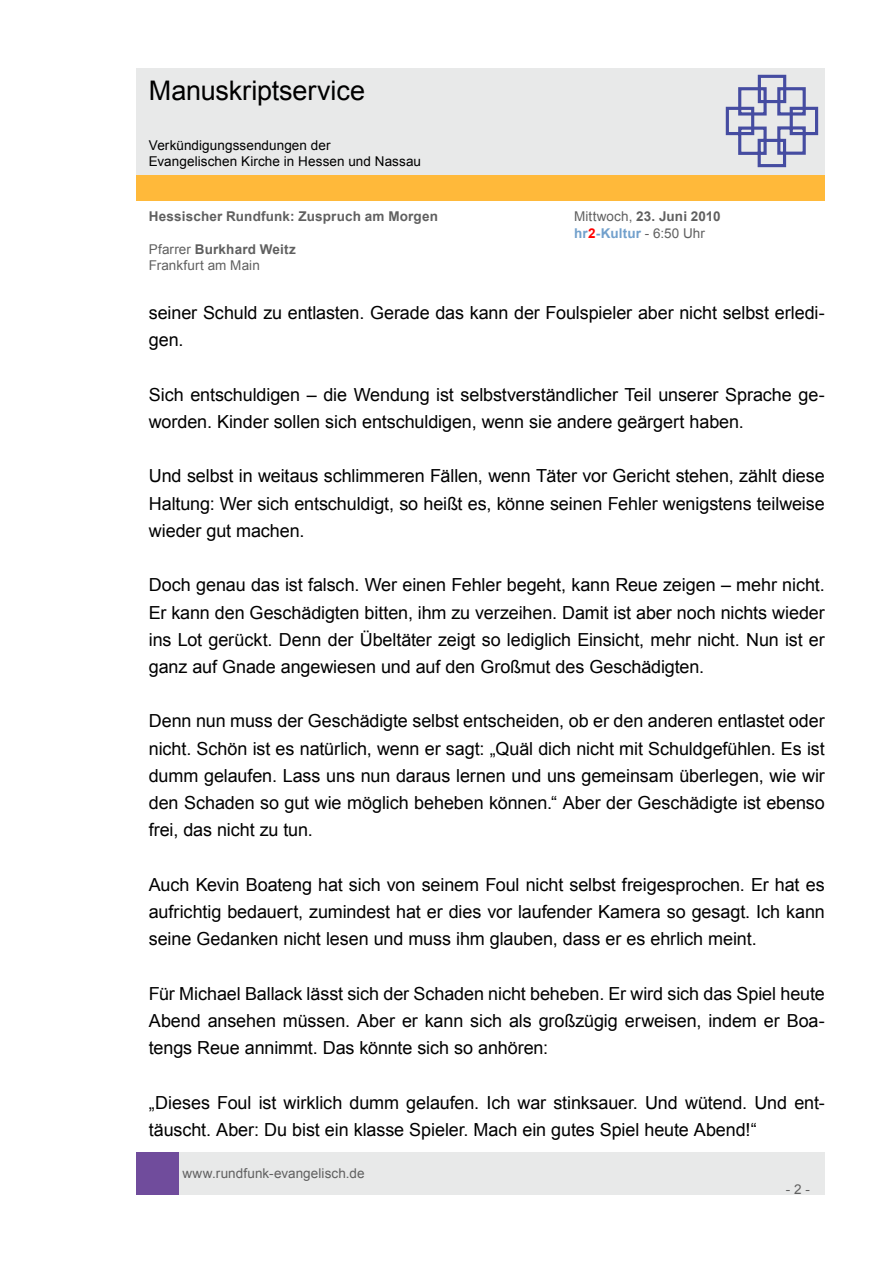
<style>
.page{position:relative;width:893px;height:1263px;background:#fff}
.page>*{position:absolute;margin:0;border:0;box-sizing:border-box;transform-origin:0 0}
.t1{font:27px "Arial";letter-spacing:-.005em;color:#000}
.t2{font:18px/27.2px "Arial";letter-spacing:-.005em;color:#000;text-align:justify}
.t3{font:13.5px/16.2px "Arial";letter-spacing:.005em;color:#606060}
.t4{font:13.5px/16.2px "Arial";letter-spacing:.005em;color:#000}
.t5{font:700 13.5px "Arial";letter-spacing:.015em;color:#606060}
.s1{font-weight:700}
.s2{font-weight:700;color:#71a0cc}
.s3{font-weight:700;color:#f00}
</style>
<div class="page">
<div style="left:179px;top:1152px;width:646px;height:43px;background:#e8e9e9"></div>
<div style="left:136px;top:1152px;width:43px;height:43px;background:#704c9c"></div>
<div style="left:136px;top:175px;width:689px;height:26px;background:#ffb93a"></div>
<div style="left:136px;top:68px;width:689px;height:106px;background:#e8e9e9"></div>
<svg style="left:725px;top:74px;width:94px;height:94px"></svg>
<h1 class="t1" style="left:149px;top:73px;width:218px">Manuskriptservice</h1>
<p class="t4" style="left:149px;top:137px;width:274px">Verkündigungssendungen der<br>Evangelischen Kirche in Hessen und Nassau</p>
<p class="t5" style="left:149px;top:208px;width:291px">Hessischer Rundfunk: Zuspruch am Morgen</p>
<p class="t3" style="left:574px;top:209px;width:148px">Mittwoch, <span class="s1">23. Juni 2010 </span><span class="s2">hr</span><span class="s3">2</span><span class="s2">-Kultur</span> - 6:50 Uhr</p>
<p class="t3" style="left:149px;top:241px;width:149px">Pfarrer <span class="s1">Burkhard Weitz<br></span>Frankfurt am Main</p>
<p class="t2" style="left:149px;top:299px;width:678px">seiner Schuld zu entlasten. Gerade das kann der Foulspieler aber nicht selbst erledi&shy;gen.</p>
<p class="t2" style="left:149px;top:381px;width:678px">Sich entschuldigen – die Wendung ist selbstverständlicher Teil unserer Sprache ge&shy;worden. Kinder sollen sich entschuldigen, wenn sie andere geärgert haben.</p>
<p class="t2" style="left:149px;top:463px;width:677px">Und selbst in weitaus schlimmeren Fällen, wenn Täter vor Gericht stehen, zählt diese Haltung: Wer sich entschuldigt, so heißt es, könne seinen Fehler wenigstens teilweise wieder gut machen.</p>
<p class="t2" style="left:149px;top:572px;width:677px">Doch genau das ist falsch. Wer einen Fehler begeht, kann Reue zeigen – mehr nicht.<br>Er kann den Geschädigten bitten, ihm zu verzeihen. Damit ist aber noch nichts wieder ins Lot gerückt. Denn der Übeltäter zeigt so lediglich Einsicht, mehr nicht. Nun ist er ganz auf Gnade angewiesen und auf den Großmut des Geschädigten.</p>
<p class="t2" style="left:149px;top:708px;width:678px">Denn nun muss der Geschädigte selbst entscheiden, ob er den anderen entlastet oder nicht. Schön ist es natürlich, wenn er sagt: „Quäl dich nicht mit Schuldgefühlen. Es ist dumm gelaufen. Lass uns nun daraus lernen und uns gemeinsam überlegen, wie wir den Schaden so gut wie möglich beheben können.“ Aber der Geschädigte ist ebenso frei, das nicht zu tun.</p>
<p class="t2" style="left:149px;top:871px;width:677px">Auch Kevin Boateng hat sich von seinem Foul nicht selbst freigesprochen. Er hat es aufrichtig bedauert, zumindest hat er dies vor laufender Kamera so gesagt. Ich kann seine Gedanken nicht lesen und muss ihm glauben, dass er es ehrlich meint.</p>
<p class="t2" style="left:149px;top:980px;width:678px">Für Michael Ballack lässt sich der Schaden nicht beheben. Er wird sich das Spiel heute Abend ansehen müssen. Aber er kann sich als großzügig erweisen, indem er Boa&shy;tengs Reue annimmt. Das könnte sich so anhören:</p>
<p class="t2" style="left:149px;top:1089px;width:678px">„Dieses Foul ist wirklich dumm gelaufen. Ich war stinksauer. Und wütend. Und ent&shy;täuscht. Aber: Du bist ein klasse Spieler. Mach ein gutes Spiel heute Abend!“</p>
<p class="t3" style="left:182px;top:1165px;width:184px">www.rundfunk-evangelisch.de</p>
<p class="t3" style="left:786px;top:1181px;width:26px">- 2 -</p>
</div>
